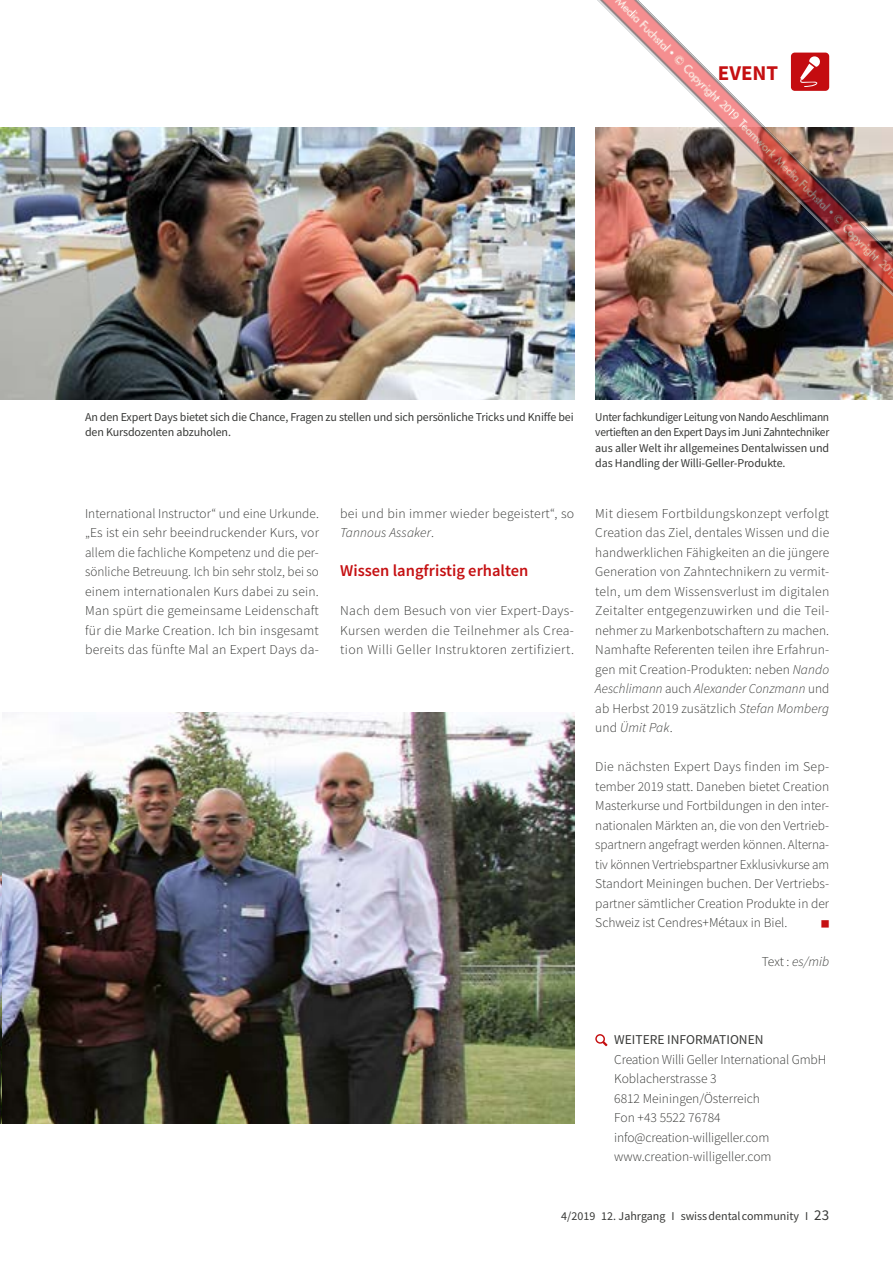
<style>
.page{position:relative;width:893px;height:1263px;background:#fff}
.page>*{position:absolute;margin:0;border:0;box-sizing:border-box;transform-origin:0 0}
.t1{font:700 21px "Source Sans Pro";color:#c51012}
.t2{font:600 16.5px "Source Sans Pro";color:#c51012}
.t3{font:300 13.5px/19.5px "Source Sans Pro";color:#383937;text-align:justify}
.t4{font:300 13.5px/19.5px "Source Sans Pro";letter-spacing:.02em;color:#383937}
.t5{font:13.5px "Source Sans Pro";color:#383937}
.t6{font:italic 300 13.5px "Source Sans Pro";color:#383937}
.t7{font:12px/15px "Source Sans Pro";letter-spacing:-.01em;color:#383937;text-align:justify;scale:.95 1}
.t8{font:12px/15px "Source Sans Pro";letter-spacing:-.01em;color:#383937}
.t9{font:300 9px "Source Sans Pro";color:#c51012}
.s1{font-style:italic}
.s2{font-style:normal}
.s3{font-size:15px}
</style>
<div class="page">
<svg style="left:595px;top:1034px;width:12px;height:12px"></svg>
<img style="left:595px;top:320px;width:298px;height:80px">
<img style="left:0;top:128px;width:574px;height:272px">
<img style="left:0;top:713px;width:574px;height:410px">
<img style="left:573px;top:0;width:320px;height:320px">
<h1 class="t1" style="left:718px;top:58px;width:62px">EVENT</h1>
<p class="t8" style="left:85px;top:410px;width:490px">An den Expert Days bietet sich die Chance, Fragen zu stellen und sich persönliche Tricks und Kniffe bei den Kursdozenten abzuholen.</p>
<p class="t7" style="left:595px;top:410px;width:248px">Unter fachkundiger Leitung von Nando Aeschlimann vertieften an den Expert Days im Juni Zahntechniker aus aller Welt ihr allgemeines Dentalwissen und das Handling der Willi-Geller-Produkte.</p>
<p class="t3" style="left:85px;top:503px;width:235px">International Instructor“ und eine Urkunde. „Es ist ein sehr beeindruckender Kurs, vor allem die fachliche Kompetenz und die per&shy;sönliche Betreuung. Ich bin sehr stolz, bei so einem internationalen Kurs dabei zu sein.<br>Man spürt die gemeinsame Leidenschaft für die Marke Creation. Ich bin insgesamt bereits das fünfte Mal an Expert Days da-</p>
<p class="t4" style="left:340px;top:503px;width:235px">bei und bin immer wieder begeistert“, so<br><span class="s1">Tannous Assaker</span>.</p>
<p class="t3" style="left:595px;top:503px;width:235px">Mit diesem Fortbildungskonzept verfolgt Creation das Ziel, dentales Wissen und die handwerklichen Fähigkeiten an die jüngere Generation von Zahntechnikern zu vermit&shy;teln, um dem Wissensverlust im digitalen Zeitalter entgegenzuwirken und die Teil&shy;nehmer zu Markenbotschaftern zu machen.<br>Namhafte Referenten teilen ihre Erfahrun&shy;gen mit Creation-Produkten: neben <span class="s1">Nando Aeschlimann</span> auch <span class="s1">Alexander Conzmann</span> und ab Herbst 2019 zusätzlich <span class="s1">Stefan Momberg </span>und <span class="s1">Ümit Pak</span>.</p>
<p class="t3" style="left:595px;top:757px;width:235px">Die nächsten Expert Days finden im Sep&shy;tember 2019 statt. Daneben bietet Creation Masterkurse und Fortbildungen in den inter&shy;nationalen Märkten an, die von den Vertrieb&shy;spartnern angefragt werden können. Alterna&shy;tiv können Vertriebspartner Exklusivkurse am Standort Meiningen buchen. Der Vertriebs&shy;partner sämtlicher Creation Produkte in der Schweiz ist Cendres+Métaux in Biel.</p>
<p class="t2" style="left:340px;top:560px;width:190px">Wissen langfristig erhalten</p>
<p class="t3" style="left:340px;top:601px;width:235px">Nach dem Besuch von vier Expert-Days-Kursen werden die Teilnehmer als Crea&shy;tion Willi Geller Instruktoren zertifiziert.</p>
<p class="t9" style="left:821px;top:918px;width:10px">■</p>
<p class="t6" style="left:762px;top:953px;width:69px"><span class="s2">Text :</span> es/mib</p>
<p class="t5" style="left:614px;top:1031px;width:151px">WEITERE INFORMATIONEN</p>
<p class="t3" style="left:614px;top:1049px;width:214px;text-align:left">Creation Willi Geller International GmbH<br>Koblacherstrasse 3<br>6812 Meiningen/Österreich<br>Fon +43 5522 76784 info@creation-willigeller.com www.creation-willigeller.com</p>
<p class="t8" style="left:561px;top:1209px;width:269px">4/2019 12. Jahrgang I swiss dental community I <span class="s3">23</span></p>
</div>
